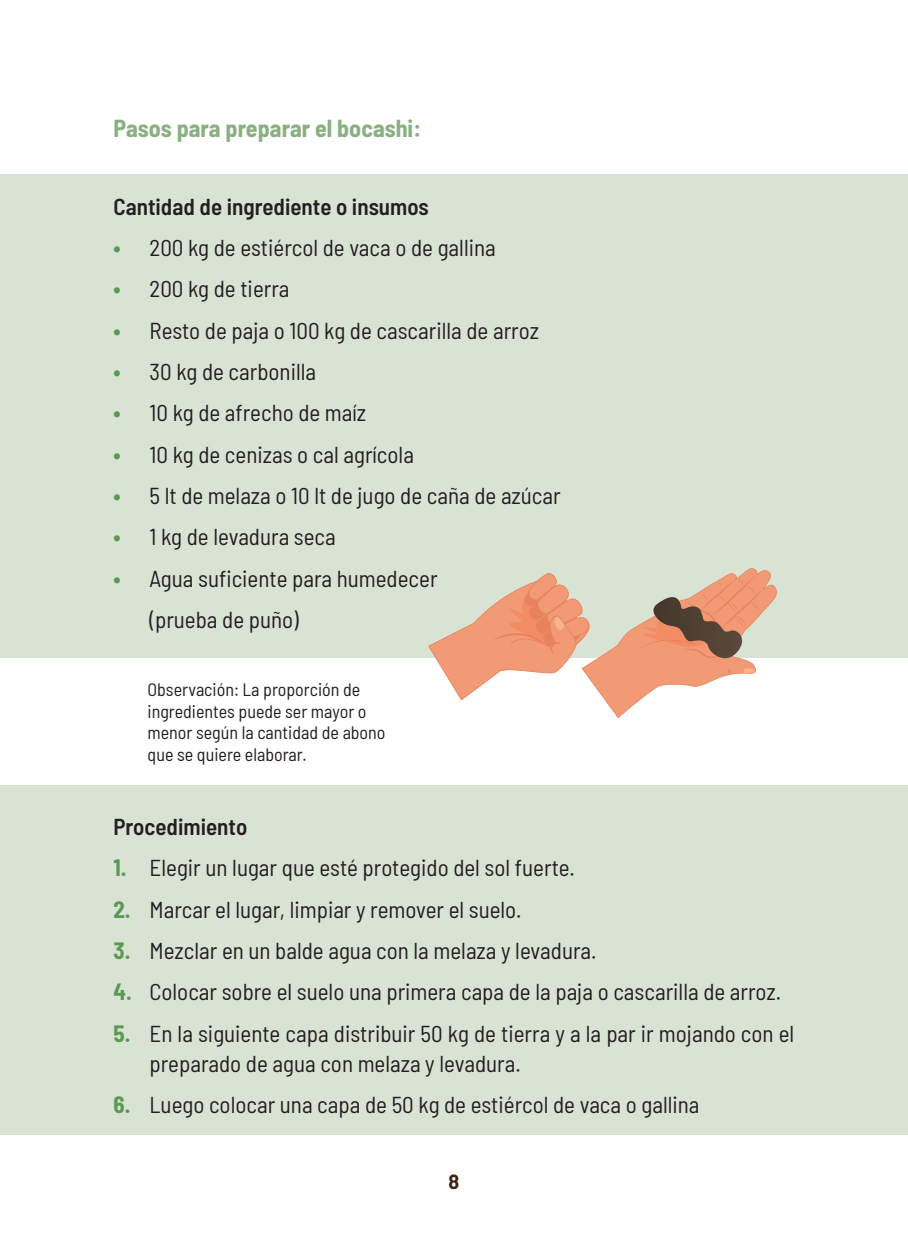
<style>
.page{position:relative;width:908px;height:1248px;background:#fff}
.page>*{position:absolute;margin:0;border:0;box-sizing:border-box;transform-origin:0 0}
.TITULO2{font:700 semi-condensed 24px "Barlow";color:#89b07f}
.TEXTO_CENTRAL{font:semi-condensed 23px/30px "Barlow";color:#231f20}
.TEXTO_CENTRAL-2{font:600 semi-condensed 23px "Barlow";color:#231f20}
.t1{font:700 20px "Barlow";color:#3c2312}
.TEXTO_CENTRAL-3{font:semi-condensed 18px/21.6px "Barlow";color:#231f20}
.s1{font-weight:700;color:#599953}
</style>
<div class="page">
<div style="left:0;top:784px;width:907px;height:350px;background:#d9e3d3"></div>
<div style="left:0;top:174px;width:907px;height:484px;background:#d9e3d3"></div>
<svg style="left:428px;top:568px;width:349px;height:150px"></svg>
<p class="TITULO2" style="left:113px;top:111px;width:309px">Pasos para preparar el bocashi:</p>
<p class="TEXTO_CENTRAL-2" style="left:113px;top:189px;width:317px">Cantidad de ingrediente o insumos</p>
<p class="TEXTO_CENTRAL" style="left:113px;top:231px;width:383px"><span class="s1">•</span> 200 kg de estiércol de vaca o de gallina</p>
<p class="TEXTO_CENTRAL" style="left:113px;top:272px;width:177px"><span class="s1">•</span> 200 kg de tierra</p>
<p class="TEXTO_CENTRAL" style="left:113px;top:313px;width:427px"><span class="s1">•</span> Resto de paja o 100 kg de cascarilla de arroz</p>
<p class="TEXTO_CENTRAL" style="left:113px;top:355px;width:204px"><span class="s1">•</span> 30 kg de carbonilla</p>
<p class="TEXTO_CENTRAL" style="left:113px;top:396px;width:254px"><span class="s1">•</span> 10 kg de afrecho de maíz</p>
<p class="TEXTO_CENTRAL" style="left:113px;top:437px;width:302px"><span class="s1">•</span> 10 kg de cenizas o cal agrícola</p>
<p class="TEXTO_CENTRAL" style="left:113px;top:479px;width:448px"><span class="s1">•</span> 5 lt de melaza o 10 lt de jugo de caña de azúcar</p>
<p class="TEXTO_CENTRAL" style="left:113px;top:520px;width:224px"><span class="s1">•</span> 1 kg de levadura seca</p>
<p class="TEXTO_CENTRAL" style="left:113px;top:561px;width:325px"><span class="s1">•</span> Agua suficiente para humedecer</p>
<p class="TEXTO_CENTRAL" style="left:149px;top:603px;width:151px">(prueba de puño)</p>
<p class="TEXTO_CENTRAL-3" style="left:147px;top:677px;width:239px">Observación: La proporción de ingredientes puede ser mayor o menor según la cantidad de abono que se quiere elaborar.</p>
<p class="TEXTO_CENTRAL-2" style="left:113px;top:810px;width:135px">Procedimiento</p>
<p class="TEXTO_CENTRAL" style="left:113px;top:851px;width:462px"><span class="s1">1.</span> Elegir un lugar que esté protegido del sol fuerte.</p>
<p class="TEXTO_CENTRAL" style="left:113px;top:892px;width:409px"><span class="s1">2.</span> Marcar el lugar, limpiar y remover el suelo.</p>
<p class="TEXTO_CENTRAL" style="left:113px;top:934px;width:484px"><span class="s1">3.</span> Mezclar en un balde agua con la melaza y levadura.</p>
<p class="TEXTO_CENTRAL" style="left:113px;top:975px;width:669px"><span class="s1">4.</span> Colocar sobre el suelo una primera capa de la paja o cascarilla de arroz.</p>
<p class="TEXTO_CENTRAL" style="left:149px;top:1016px;width:646px;text-indent:-36px"><span class="s1">5.</span> En la siguiente capa distribuir 50 kg de tierra y a la par ir mojando con el preparado de agua con melaza y levadura.</p>
<p class="TEXTO_CENTRAL" style="left:113px;top:1088px;width:587px"><span class="s1">6.</span> Luego colocar una capa de 50 kg de estiércol de vaca o gallina</p>
<p class="t1" style="left:448px;top:1166px;width:12px">8</p>
</div>
